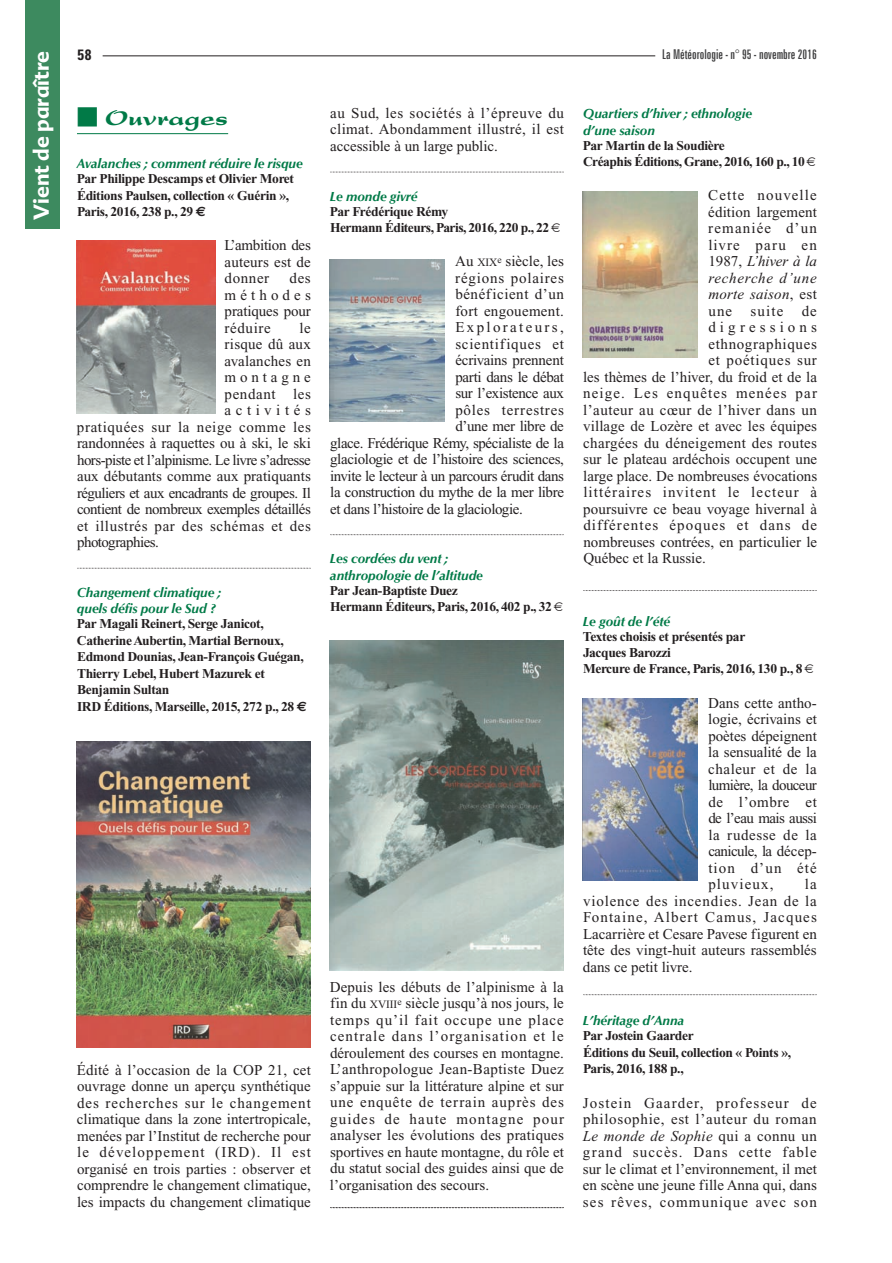
<style>
.page{position:relative;width:892px;height:1263px;background:#fff}
.page>*{position:absolute;margin:0;border:0;box-sizing:border-box;transform-origin:0 0}
.t1{font:900 24px "Present";color:#017a47}
.t2{font:700 21px "Advert";color:#fff}
.t3{font:15px/16.5px "Times New Roman";color:#231f20;text-align:justify}
.t4{font:15px "Times New Roman";letter-spacing:-.025em;color:#231f20}
.t5{font:15px "Times New Roman";letter-spacing:.075em;color:#231f20}
.t6{font:15px "Times New Roman";letter-spacing:-.035em;color:#231f20}
.t7{font:15px "Times New Roman";letter-spacing:.04em;color:#231f20}
.t8{font:15px "Times New Roman";letter-spacing:-.02em;color:#231f20}
.t9{font:15px "Times New Roman";letter-spacing:-.03em;color:#231f20}
.t10{font:15px "Times New Roman";letter-spacing:.05em;color:#231f20}
.t11{font:italic 15px "Times New Roman";letter-spacing:.015em;color:#231f20}
.t12{font:15px "Times New Roman";letter-spacing:.025em;color:#231f20}
.t13{font:15px "Times New Roman";letter-spacing:.055em;color:#231f20}
.t14{font:15px "Times New Roman";letter-spacing:.03em;color:#231f20}
.t15{font:15px "Times New Roman";letter-spacing:.02em;color:#231f20}
.t16{font:15px "Times New Roman";letter-spacing:.045em;color:#231f20}
.t17{font:italic 15px "Times New Roman";letter-spacing:.055em;color:#231f20}
.t18{font:15px "Times New Roman";letter-spacing:.155em;color:#231f20}
.t19{font:15px "Times New Roman";letter-spacing:.27em;color:#231f20}
.t20{font:15px "Times New Roman";letter-spacing:.305em;color:#231f20}
.t21{font:15px "Times New Roman";letter-spacing:.26em;color:#231f20}
.t22{font:700 condensed 15px "Zurich BT";color:#231f20}
.t23{font:700 13.5px/16.5px "Times New Roman";letter-spacing:-.025em;color:#231f20}
.t24{font:italic 700 13.5px/16.5px "Opus";letter-spacing:-.01em;color:#017a47}
.t25{font:extra-condensed 13.5px "Zurich BT";color:#3e3e3f}
.s1{font-family:"Universal Newswith Comm Pi";font-weight:400}
.s2{font-family:"Euro Sans"}
.s3{font-size:11.25px}
.s4{font-style:normal}
.s5{font-style:italic}
</style>
<div class="page">
<hr style="left:103px;top:55px;width:552px;height:1px;background:#231f20">
<div style="left:26px;top:0;width:34px;height:228px;background:#3d8a5f"></div>
<hr style="left:77px;top:133px;width:151px;height:1px;background:#017a47">
<svg style="left:77px;top:568px;width:234px;height:1px"></svg>
<svg style="left:330px;top:172px;width:234px;height:1px"></svg>
<svg style="left:330px;top:534px;width:234px;height:1px"></svg>
<svg style="left:330px;top:1207px;width:234px;height:1px"></svg>
<img style="left:77px;top:741px;width:234px;height:306px">
<svg style="left:583px;top:590px;width:234px;height:1px"></svg>
<svg style="left:583px;top:994px;width:234px;height:1px"></svg>
<img style="left:77px;top:241px;width:139px;height:172px">
<img style="left:330px;top:260px;width:115px;height:161px">
<img style="left:583px;top:191px;width:115px;height:167px">
<img style="left:583px;top:699px;width:115px;height:181px">
<img style="left:330px;top:641px;width:234px;height:330px">
<h2 class="t2" style="left:29px;top:220px;width:170px;rotate:-90deg">Vient de paraître</h2>
<p class="t22" style="left:77px;top:49px;width:16px">58</p>
<p class="t25" style="left:662px;top:49px;width:156px">La Météorologie - n° 95 - novembre 2016</p>
<h1 class="t1" style="left:77px;top:109px;width:153px"><span class="s1">-</span> Ouvrages</h1>
<p class="t24" style="left:77px;top:155px;width:227px">Avalanches ; comment réduire le risque</p>
<p class="t23" style="left:77px;top:172px;width:219px">Par Philippe Descamps et Olivier Moret<br>Éditions Paulsen, collection « Guérin »,<br>Paris, 2016, 238 p., 29 <span class="s2">€</span></p>
<p class="t3" style="left:225px;top:238px;width:88px">L’ambition des auteurs est de donner</p>
<p class="t3" style="left:225px;top:271px;width:88px;text-indent:65px">des méthodes pratiques pour réduire</p>
<p class="t3" style="left:299px;top:321px;width:13px">le</p>
<p class="t15" style="left:225px;top:339px;width:88px">risque dû aux</p>
<p class="t3" style="left:225px;top:354px;width:88px">avalanches en</p>
<p class="t21" style="left:225px;top:372px;width:88px">montagne</p>
<p class="t7" style="left:225px;top:388px;width:88px">pendant les</p>
<p class="t20" style="left:225px;top:405px;width:88px">activités</p>
<p class="t7" style="left:77px;top:421px;width:235px">pratiquées sur la neige comme les</p>
<p class="t3" style="left:77px;top:436px;width:235px">randonnées à raquettes ou à ski, le ski</p>
<p class="t6" style="left:77px;top:454px;width:235px">hors-piste et l’alpinisme. Le livre s’adresse</p>
<p class="t3" style="left:77px;top:469px;width:235px">aux débutants comme aux pratiquants</p>
<p class="t6" style="left:77px;top:487px;width:235px">réguliers et aux encadrants de groupes. Il</p>
<p class="t9" style="left:77px;top:504px;width:235px">contient de nombreux exemples détaillés</p>
<p class="t7" style="left:77px;top:520px;width:235px">et illustrés par des schémas et des</p>
<p class="t6" style="left:77px;top:537px;width:83px">photographies.</p>
<p class="t24" style="left:77px;top:584px;width:146px">Changement climatique ; quels défis pour le Sud ?</p>
<p class="t23" style="left:77px;top:617px;width:232px">Par Magali Reinert, Serge Janicot, CatherineAubertin, Martial Bernoux, Edmond Dounias, Jean-François Guégan, Thierry Lebel, Hubert Mazurek et Benjamin Sultan<br>IRD Éditions, Marseille, 2015, 272 p., 28 <span class="s2">€</span></p>
<p class="t3" style="left:77px;top:1063px;width:235px">Édité à l’occasion de la COP 21, cet ouvrage donne un aperçu synthétique des recherches sur le changement climatique dans la zone intertropicale, menées par l’Institut de recherche pour le développement (IRD). Il est organisé en trois parties : observer et comprendre le changement climatique, les impacts du changement climatique</p>
<p class="t3" style="left:330px;top:106px;width:235px">au Sud, les sociétés à l’épreuve du climat. Abondamment illustré, il est accessible à un large public.</p>
<p class="t24" style="left:330px;top:188px;width:89px">Le monde givré</p>
<p class="t23" style="left:330px;top:204px;width:221px">Par Frédérique Rémy<br>Hermann Éditeurs, Paris, 2016, 220 p., 22</p>
<p class="t3" style="left:455px;top:254px;width:110px">Au <span class="s3">XIX</span><sup>e</sup> siècle, les</p>
<p class="t13" style="left:455px;top:272px;width:110px">régions polaires</p>
<p class="t7" style="left:455px;top:289px;width:110px">bénéficient d’un</p>
<p class="t15" style="left:455px;top:305px;width:110px">fort engouement.</p>
<p class="t18" style="left:455px;top:322px;width:110px">Explorateurs,</p>
<p class="t10" style="left:455px;top:338px;width:110px">scientifiques et</p>
<p class="t3" style="left:455px;top:353px;width:110px">écrivains prennent</p>
<p class="t4" style="left:455px;top:371px;width:110px">parti dans le débat</p>
<p class="t4" style="left:455px;top:388px;width:110px">sur l’existence aux</p>
<p class="t10" style="left:455px;top:404px;width:110px">pôles terrestres</p>
<p class="t4" style="left:455px;top:421px;width:110px">d’une mer libre de</p>
<p class="t4" style="left:330px;top:437px;width:235px">glace. Frédérique Rémy, spécialiste de la</p>
<p class="t8" style="left:330px;top:454px;width:235px">glaciologie et de l’histoire des sciences,</p>
<p class="t4" style="left:330px;top:470px;width:235px">invite le lecteur à un parcours érudit dans</p>
<p class="t4" style="left:330px;top:487px;width:235px">la construction du mythe de la mer libre</p>
<p class="t4" style="left:330px;top:503px;width:194px">et dans l’histoire de la glaciologie.</p>
<p class="t24" style="left:330px;top:550px;width:155px">Les cordées du vent ; anthropologie de l’altitude</p>
<p class="t23" style="left:330px;top:583px;width:223px">Par Jean-Baptiste Duez<br>Hermann Éditeurs, Paris, 2016, 402 p., 32</p>
<p class="t3" style="left:330px;top:980px;width:235px">Depuis les débuts de l’alpinisme à la fin du <span class="s3">XVIII</span><sup>e</sup> siècle jusqu’à nos jours, le temps qu’il fait occupe une place centrale dans l’organisation et le déroulement des courses en montagne.<br>L’anthropologue Jean-Baptiste Duez s’appuie sur la littérature alpine et sur une enquête de terrain auprès des guides de haute montagne pour analyser les évolutions des pratiques sportives en haute montagne, du rôle et du statut social des guides ainsi que de l’organisation des secours.</p>
<p class="t24" style="left:583px;top:105px;width:171px">Quartiers d’hiver ; ethnologie d’une saison</p>
<p class="t23" style="left:583px;top:138px;width:223px">Par Martin de la Soudière<br>Créaphis Éditions, Grane, 2016, 160 p., 10</p>
<p class="t5" style="left:708px;top:190px;width:110px">Cette nouvelle</p>
<p class="t3" style="left:708px;top:205px;width:110px">édition largement</p>
<p class="t5" style="left:708px;top:223px;width:110px">remaniée d’un</p>
<p class="t5" style="left:708px;top:239px;width:110px">livre paru en</p>
<p class="t11" style="left:708px;top:256px;width:110px"><span class="s4">1987,</span> L’hiver à la</p>
<p class="t17" style="left:708px;top:272px;width:110px">recherche d’une</p>
<p class="t11" style="left:708px;top:289px;width:110px">morte saison<span class="s4">, est</span></p>
<p class="t5" style="left:708px;top:305px;width:110px">une suite de</p>
<p class="t19" style="left:708px;top:322px;width:110px">digressions</p>
<p class="t16" style="left:708px;top:338px;width:110px">ethnographiques</p>
<p class="t13" style="left:708px;top:355px;width:110px">et poétiques sur</p>
<p class="t3" style="left:583px;top:370px;width:235px">les thèmes de l’hiver, du froid et de la</p>
<p class="t5" style="left:583px;top:388px;width:235px">neige. Les enquêtes menées par</p>
<p class="t14" style="left:583px;top:404px;width:235px">l’auteur au cœur de l’hiver dans un</p>
<p class="t3" style="left:583px;top:419px;width:235px">village de Lozère et avec les équipes</p>
<p class="t12" style="left:583px;top:437px;width:235px">chargées du déneigement des routes</p>
<p class="t3" style="left:583px;top:452px;width:235px">sur le plateau ardéchois occupent une</p>
<p class="t3" style="left:583px;top:469px;width:235px">large place. De nombreuses évocations</p>
<p class="t5" style="left:583px;top:487px;width:235px">littéraires invitent le lecteur à</p>
<p class="t3" style="left:583px;top:502px;width:235px">poursuivre ce beau voyage hivernal à</p>
<p class="t5" style="left:583px;top:520px;width:235px">différentes époques et dans de</p>
<p class="t3" style="left:583px;top:535px;width:235px">nombreuses contrées, en particulier le</p>
<p class="t3" style="left:583px;top:551px;width:124px">Québec et la Russie.</p>
<p class="t24" style="left:583px;top:613px;width:89px">Le goût de l’été</p>
<p class="t23" style="left:583px;top:629px;width:221px">Textes choisis et présentés par<br>Jacques Barozzi<br>Mercure de France, Paris, 2016, 130 p., 8</p>
<p class="t3" style="left:708px;top:696px;width:110px">Dans cette antho&shy;logie, écrivains et poètes dépeignent la sensualité de la chaleur et de la lumière, la douceur de l’ombre et de l’eau mais aussi la rudesse de la canicule, la décep&shy;tion d’un été pluvieux,</p>
<p class="t3" style="left:583px;top:877px;width:235px;text-indent:222px">la violence des incendies. Jean de la Fontaine, Albert Camus, Jacques Lacarrière et Cesare Pavese figurent en tête des vingt-huit auteurs rassemblés dans ce petit livre.</p>
<p class="t24" style="left:583px;top:1012px;width:103px">L’héritage d’Anna</p>
<p class="t23" style="left:583px;top:1029px;width:210px">Par Jostein Gaarder<br>Éditions du Seuil, collection « Points »,<br>Paris, 2016, 188 p.,</p>
<p class="t3" style="left:583px;top:1096px;width:235px">Jostein Gaarder, professeur de philosophie, est l’auteur du roman <span class="s5">Le monde de Sophie</span> qui a connu un grand succès. Dans cette fable sur le climat et l’environnement, il met en scène une jeune fille Anna qui, dans ses rêves, communique avec son</p>
</div>
